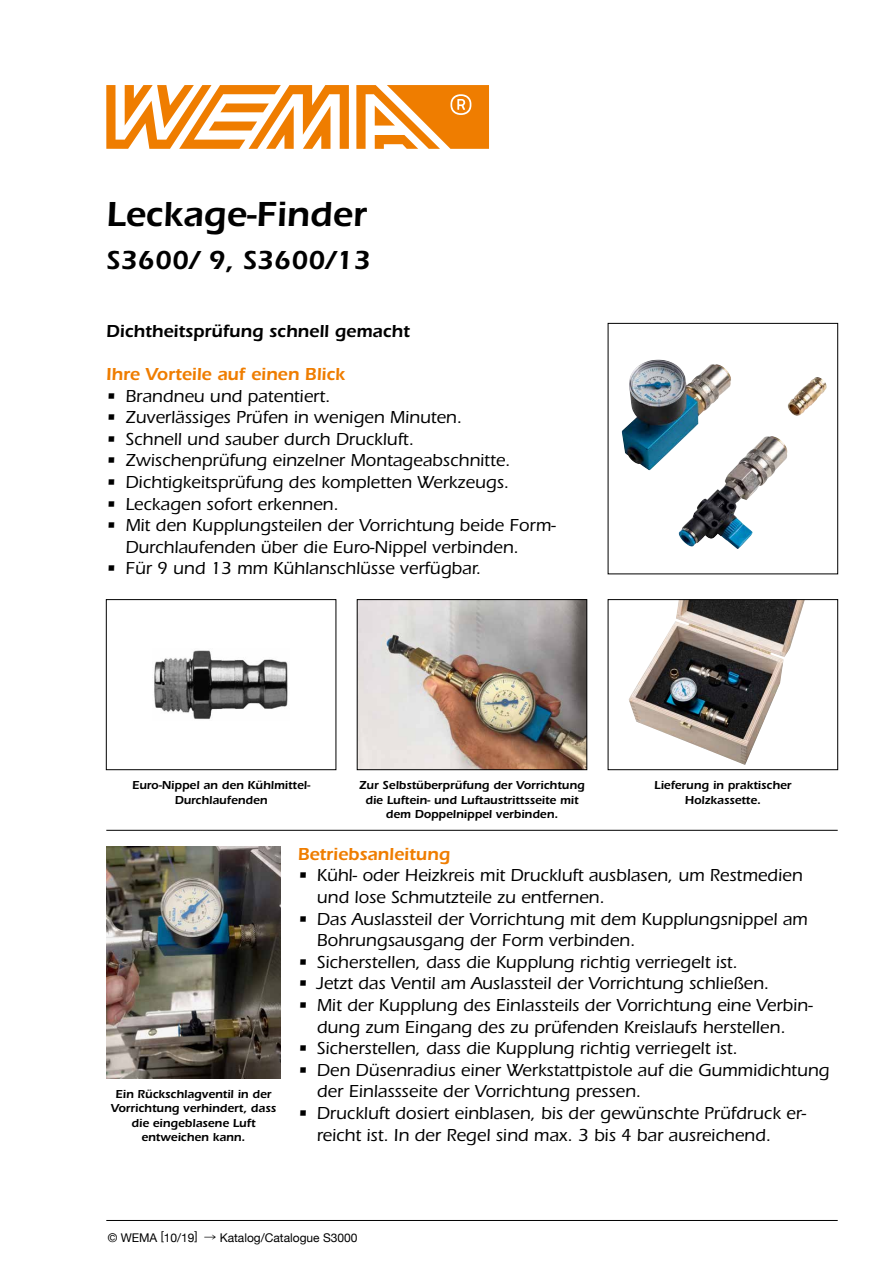
<style>
.page{position:relative;width:893px;height:1263px;background:#fff}
.page>*{position:absolute;margin:0;border:0;box-sizing:border-box;transform-origin:0 0}
.t1{font:600 36px "Itc Eras";color:#000}
.t2{font:600 27px "Itc Eras";color:#000}
.t3{font:500 18px/21.6px "Itc Eras";color:#000}
.t4{font:600 18px "Itc Eras";color:#ef7d00}
.t5{font:600 18px "Itc Eras";color:#000}
.t6{font:600 12px/14.4px "Itc Eras";color:#000;text-align:center}
.t7{font:12px "Helvetica Neue";color:#000}
</style>
<div class="page">
<svg style="left:106px;top:85px;width:243px;height:64px"></svg>
<svg style="left:356px;top:85px;width:133px;height:64px"></svg>
<hr style="left:106px;top:1220px;width:732px;height:1px;background:#000">
<img style="left:622px;top:360px;width:108px;height:110px">
<div style="left:608px;top:323px;width:230px;height:251px;border:1px solid #000"></div>
<img style="left:154px;top:650px;width:134px;height:69px">
<div style="left:106px;top:599px;width:230px;height:171px;border:1px solid #000"></div>
<img style="left:628px;top:601px;width:177px;height:164px">
<div style="left:608px;top:599px;width:230px;height:171px;border:1px solid #000"></div>
<img style="left:359px;top:601px;width:226px;height:167px">
<div style="left:357px;top:599px;width:230px;height:171px;border:1px solid #000"></div>
<hr style="left:106px;top:830px;width:732px;height:1px;background:#000">
<img style="left:106px;top:847px;width:174px;height:231px">
<h1 class="t1" style="left:106px;top:193px;width:262px">Leckage-Finder</h1>
<h2 class="t2" style="left:106px;top:244px;width:266px">S3600/ 9, S3600/13</h2>
<p class="t5" style="left:106px;top:320px;width:305px">Dichtheitsprüfung schnell gemacht</p>
<p class="t4" style="left:106px;top:363px;width:240px">Ihre Vorteile auf einen Blick</p>
<p class="t3" style="left:106px;top:385px;width:226px">• Brandneu und patentiert.</p>
<p class="t3" style="left:106px;top:406px;width:357px">• Zuverlässiges Prüfen in wenigen Minuten.</p>
<p class="t3" style="left:106px;top:428px;width:309px">• Schnell und sauber durch Druckluft.</p>
<p class="t3" style="left:106px;top:450px;width:406px">• Zwischenprüfung einzelner Montageabschnitte.</p>
<p class="t3" style="left:106px;top:471px;width:404px">• Dichtigkeitsprüfung des kompletten Werkzeugs.</p>
<p class="t3" style="left:106px;top:493px;width:234px">• Leckagen sofort erkennen.</p>
<p class="t3" style="left:125px;top:514px;width:432px;text-indent:-19px">• Mit den Kupplungsteilen der Vorrichtung beide Form-<br>Durchlaufenden über die Euro-Nippel verbinden.</p>
<p class="t3" style="left:106px;top:558px;width:376px">• Für 9 und 13 mm Kühlanschlüsse verfügbar.</p>
<p class="t6" style="left:132px;top:778px;width:180px">Euro-Nippel an den Kühlmittel-<br>Durchlaufenden</p>
<p class="t6" style="left:359px;top:778px;width:227px">Zur Selbstüberprüfung der Vorrichtung die Luftein- und Luftaustrittsseite mit dem Doppelnippel verbinden.</p>
<p class="t6" style="left:654px;top:778px;width:139px">Lieferung in praktischer<br>Holzkassette.</p>
<p class="t6" style="left:111px;top:1087px;width:167px">Ein Rückschlagventil in der<br>Vorrichtung verhindert, dass die eingeblasene Luft entweichen kann.</p>
<p class="t4" style="left:298px;top:843px;width:154px">Betriebsanleitung</p>
<p class="t3" style="left:317px;top:865px;width:487px;text-indent:-19px">• Kühl- oder Heizkreis mit Druckluft ausblasen, um Restmedien und lose Schmutzteile zu entfernen.</p>
<p class="t3" style="left:317px;top:908px;width:492px;text-indent:-19px">• Das Auslassteil der Vorrichtung mit dem Kupplungsnippel am<br>Bohrungsausgang der Form verbinden.</p>
<p class="t3" style="left:298px;top:951px;width:442px">• Sicherstellen, dass die Kupplung richtig verriegelt ist.</p>
<p class="t3" style="left:298px;top:973px;width:473px">• Jetzt das Ventil am Auslassteil der Vorrichtung schließen.</p>
<p class="t3" style="left:298px;top:994px;width:517px;text-align:center">• Mit der Kupplung des Einlassteils der Vorrichtung eine Verbin&shy;dung zum Eingang des zu prüfenden Kreislaufs herstellen.</p>
<p class="t3" style="left:298px;top:1037px;width:442px">• Sicherstellen, dass die Kupplung richtig verriegelt ist.</p>
<p class="t3" style="left:317px;top:1059px;width:514px;text-indent:-19px">• Den Düsenradius einer Werkstattpistole auf die Gummidichtung der Einlassseite der Vorrichtung pressen.</p>
<p class="t3" style="left:317px;top:1102px;width:491px;text-indent:-19px">• Druckluft dosiert einblasen, bis der gewünschte Prüfdruck er&shy;reicht ist. In der Regel sind max. 3 bis 4 bar ausreichend.</p>
<p class="t7" style="left:108px;top:1229px;width:91px">© WEMA [10/19]</p>
<p class="t7" style="left:220px;top:1229px;width:139px">Katalog/Catalogue S3000</p>
</div>
